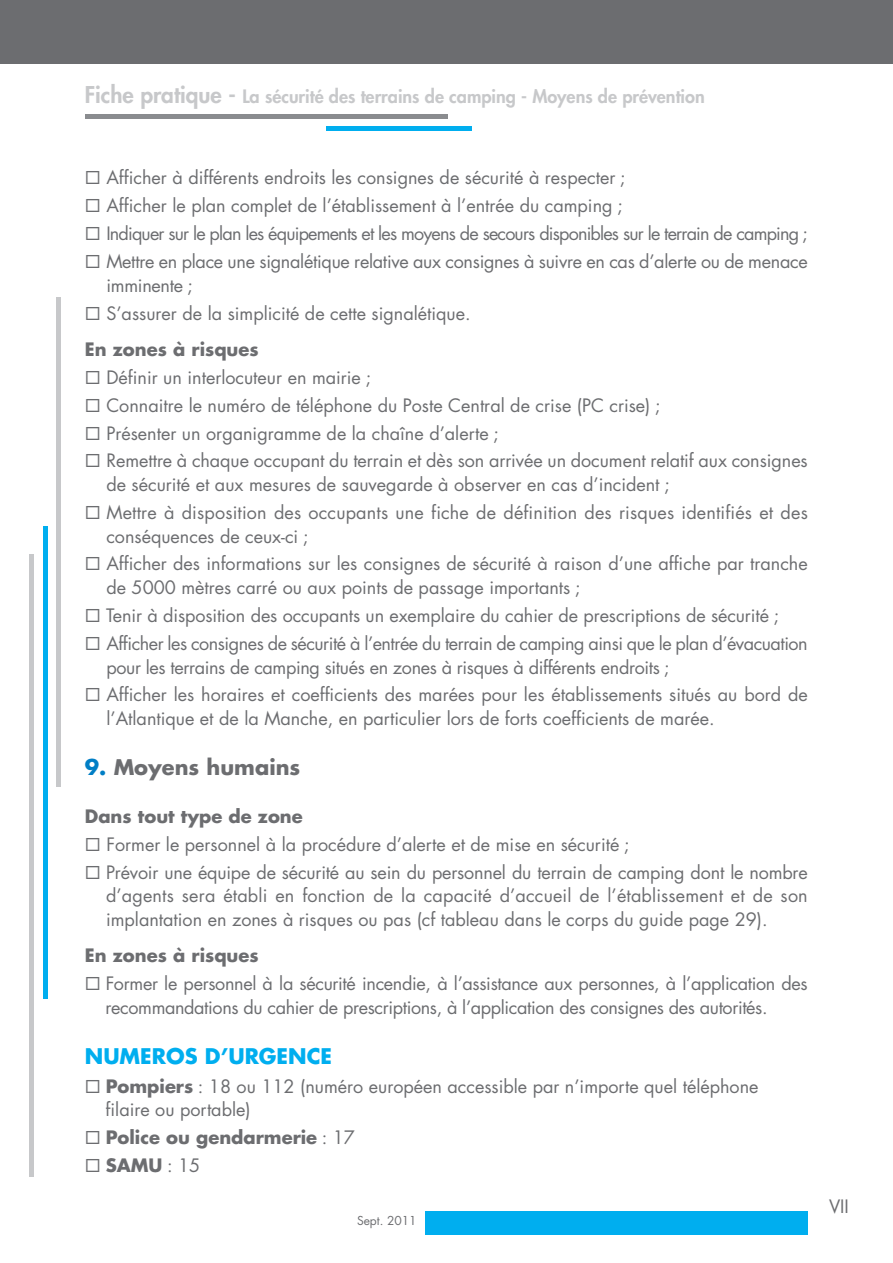
<style>
.page{position:relative;width:893px;height:1263px;background:#fff}
.page>*{position:absolute;margin:0;border:0;box-sizing:border-box;transform-origin:0 0}
.t1{font:700 21px "Futura";color:#00aeef}
.t2{font:700 21px "Futura";color:#6c6d70}
.t3{font:18px/23.7px "Futura";color:#6c6d70}
.t4{font:18px/23.7px "Futura";letter-spacing:-.02em;color:#6c6d70}
.t5{font:18px/23.7px "Futura";letter-spacing:-.025em;color:#6c6d70}
.t6{font:18px "Futura";letter-spacing:-.045em;color:#6c6d70}
.t7{font:700 18px "Futura";color:#6c6d70}
.t8{font:800 18px "Futura";color:#c7c8ca}
.t9{font:12px "Futura";color:#6c6d70}
.s1{font-size:22.5px}
.s2{font-weight:700}
.s3{color:#007ec5}
.s4{font-weight:400}
</style>
<div class="page">
<hr style="left:56px;top:297px;width:4px;height:489px;background:#c7c8ca">
<hr style="left:43px;top:527px;width:4px;height:472px;background:#00aeef">
<hr style="left:30px;top:555px;width:4px;height:622px;background:#c7c8ca">
<div style="left:0;top:0;width:892px;height:63px;background:#6c6d70"></div>
<hr style="left:85px;top:114px;width:363px;height:4px;background:#8a8c8f">
<hr style="left:327px;top:126px;width:145px;height:4px;background:#00aeef">
<div style="left:425px;top:1211px;width:383px;height:24px;background:#00aeef"></div>
<p class="t8" style="left:85px;top:88px;width:621px"><span class="s1">Fiche pratique -</span> La sécurité des terrains de camping - Moyens de prévention</p>
<p class="t3" style="left:85px;top:167px;width:542px">◻ Afficher à différents endroits les consignes de sécurité à respecter ;</p>
<p class="t3" style="left:85px;top:195px;width:539px">◻ Afficher le plan complet de l’établissement à l’entrée du camping ;</p>
<p class="t6" style="left:85px;top:225px;width:724px">◻ Indiquer sur le plan les équipements et les moyens de secours disponibles sur le terrain de camping ;</p>
<p class="t3" style="left:106px;top:251px;width:703px;text-indent:-22px">◻ Mettre en place une signalétique relative aux consignes à suivre en cas d’alerte ou de menace imminente ;</p>
<p class="t3" style="left:85px;top:296px;width:387px;line-height:36.5px">◻ S’assurer de la simplicité de cette signalétique.<br><span class="s2">En zones à risques</span></p>
<p class="t3" style="left:85px;top:367px;width:288px">◻ Définir un interlocuteur en mairie ;</p>
<p class="t3" style="left:85px;top:395px;width:577px">◻ Connaitre le numéro de téléphone du Poste Central de crise (PC crise) ;</p>
<p class="t3" style="left:85px;top:423px;width:415px">◻ Présenter un organigramme de la chaîne d’alerte ;</p>
<p class="t3" style="left:106px;top:450px;width:703px;text-indent:-22px">◻ Remettre à chaque occupant du terrain et dès son arrivée un document relatif aux consignes de sécurité et aux mesures de sauvegarde à observer en cas d’incident ;</p>
<p class="t3" style="left:106px;top:502px;width:703px;text-indent:-22px">◻ Mettre à disposition des occupants une fiche de définition des risques identifiés et des conséquences de ceux-ci ;</p>
<p class="t3" style="left:106px;top:554px;width:703px;text-indent:-22px">◻ Afficher des informations sur les consignes de sécurité à raison d’une affiche par tranche de 5000 mètres carré ou aux points de passage importants ;</p>
<p class="t3" style="left:85px;top:605px;width:695px">◻ Tenir à disposition des occupants un exemplaire du cahier de prescriptions de sécurité ;</p>
<p class="t5" style="left:106px;top:633px;width:703px;text-indent:-22px">◻ Afficher les consignes de sécurité à l’entrée du terrain de camping ainsi que le plan d’évacuation pour les terrains de camping situés en zones à risques à différents endroits ;</p>
<p class="t3" style="left:106px;top:684px;width:703px;text-indent:-22px">◻ Afficher les horaires et coefficients des marées pour les établissements situés au bord de l’Atlantique et de la Manche, en particulier lors de forts coefficients de marée.</p>
<p class="t2" style="left:85px;top:757px;width:217px"><span class="s3">9.</span> Moyens humains</p>
<p class="t7" style="left:85px;top:808px;width:219px">Dans tout type de zone</p>
<p class="t3" style="left:85px;top:834px;width:546px">◻ Former le personnel à la procédure d’alerte et de mise en sécurité ;</p>
<p class="t3" style="left:106px;top:862px;width:703px;text-align:justify;text-indent:-21px">◻ Prévoir une équipe de sécurité au sein du personnel du terrain de camping dont le nombre d’agents sera établi en fonction de la capacité d’accueil de l’établissement et de son implantation en zones à risques ou pas (cf tableau dans le corps du guide page 29).</p>
<p class="t7" style="left:85px;top:947px;width:175px">En zones à risques</p>
<p class="t4" style="left:106px;top:973px;width:704px;text-indent:-21px">◻ Former le personnel à la sécurité incendie, à l’assistance aux personnes, à l’application des recommandations du cahier de prescriptions, à l’application des consignes des autorités.</p>
<p class="t1" style="left:85px;top:1047px;width:249px">NUMEROS D’URGENCE</p>
<p class="t3" style="left:106px;top:1076px;width:654px;text-indent:-21px">◻ <span class="s2">Pompiers</span> : 18 ou 112 (numéro européen accessible par n’importe quel téléphone filaire ou portable)</p>
<p class="t7" style="left:85px;top:1129px;width:272px">◻ Police ou gendarmerie <span class="s4">: 17</span></p>
<p class="t7" style="left:85px;top:1157px;width:117px">◻ SAMU <span class="s4">: 15</span></p>
<p class="t9" style="left:357px;top:1215px;width:61px">Sept. 2011</p>
<p class="t3" style="left:829px;top:1196px;width:21px">VII</p>
</div>
